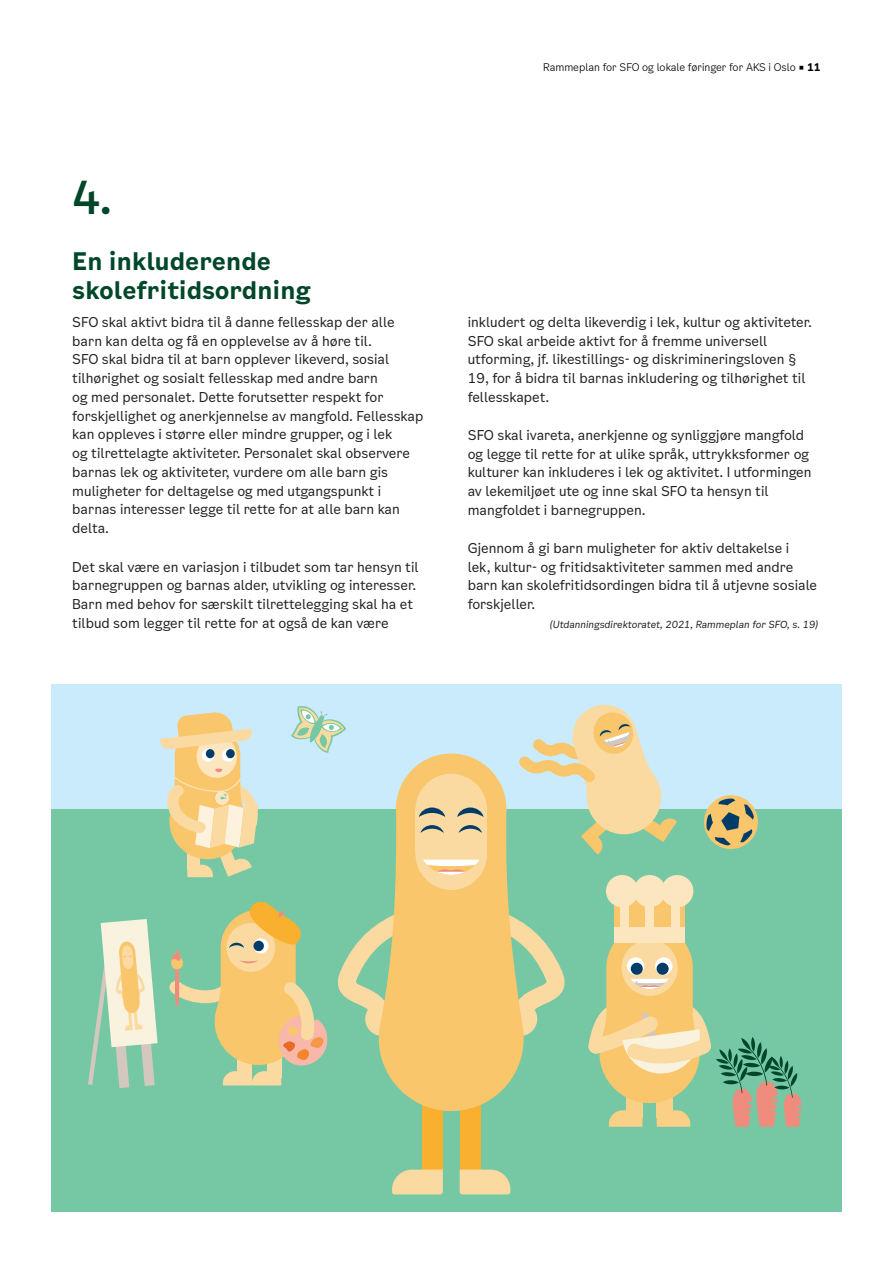
<style>
.page{position:relative;width:893px;height:1263px;background:#fff}
.page>*{position:absolute;margin:0;border:0;box-sizing:border-box;transform-origin:0 0}
.B-overskrift{font:500 45px "Oslo Sans";color:#00472a}
.B-overskrift-2{font:700 24px/28.8px "Oslo Sans";color:#00472a}
.B-overskrift-3{font:13.5px/18.8px "Oslo Sans";color:#231f20}
.t1{font:300 10.5px "Oslo Sans";color:#000}
.B-overskrift-4{font:italic 9.75px "Oslo Sans";color:#231f20}
.s1{font-weight:700}
</style>
<div class="page">
<div style="left:51px;top:685px;width:791px;height:136px;background:#caebfb"></div>
<div style="left:51px;top:809px;width:791px;height:403px;background:#76c8a4"></div>
<div style="left:422px;top:1096px;width:21px;height:77px;background:#f9b02f"></div>
<div style="left:460px;top:1096px;width:21px;height:77px;background:#f9b02f"></div>
<svg style="left:392px;top:1169px;width:51px;height:25px"></svg>
<svg style="left:460px;top:1169px;width:50px;height:25px"></svg>
<svg style="left:524px;top:923px;width:41px;height:113px"></svg>
<svg style="left:394px;top:753px;width:130px;height:359px;fill:#f9c66b"></svg>
<div style="left:396px;top:754px;width:110px;height:110px;background:#f9c66b;border-radius:50%"></div>
<div style="left:415px;top:809px;width:72px;height:45px;background:#fbdaa2"></div>
<div style="left:415px;top:774px;width:72px;height:71px;background:#fbdaa2;border-radius:50%"></div>
<div style="left:415px;top:818px;width:72px;height:72px;background:#fbdaa2;border-radius:50%"></div>
<svg style="left:420px;top:825px;width:24px;height:8px"></svg>
<svg style="left:459px;top:825px;width:23px;height:8px"></svg>
<svg style="left:423px;top:859px;width:57px;height:16px"></svg>
<svg style="left:419px;top:807px;width:26px;height:10px"></svg>
<svg style="left:457px;top:807px;width:26px;height:10px"></svg>
<div style="left:615px;top:895px;width:70px;height:47px;background:#f9c66b"></div>
<div style="left:620px;top:898px;width:9px;height:38px;background:#fce6bf"></div>
<div style="left:645px;top:898px;width:9px;height:38px;background:#fce6bf"></div>
<div style="left:671px;top:898px;width:8px;height:38px;background:#fce6bf"></div>
<div style="left:606px;top:875px;width:32px;height:32px;background:#fce6bf;border-radius:50%"></div>
<div style="left:634px;top:875px;width:32px;height:32px;background:#fce6bf;border-radius:50%"></div>
<div style="left:661px;top:875px;width:32px;height:32px;background:#fce6bf;border-radius:50%"></div>
<svg style="left:519px;top:705px;width:158px;height:149px"></svg>
<svg style="left:704px;top:795px;width:54px;height:54px"></svg>
<svg style="left:160px;top:712px;width:99px;height:165px"></svg>
<svg style="left:291px;top:706px;width:55px;height:47px"></svg>
<svg style="left:88px;top:919px;width:70px;height:169px"></svg>
<svg style="left:169px;top:902px;width:244px;height:183px"></svg>
<svg style="left:588px;top:924px;width:213px;height:203px"></svg>
<p class="B-overskrift" style="left:72px;top:167px;width:42px">4.</p>
<p class="B-overskrift-2" style="left:72px;top:247px;width:240px">En inkluderende skolefritidsordning</p>
<p class="B-overskrift-3" style="left:72px;top:313px;width:353px">SFO skal aktivt bidra til å danne fellesskap der alle barn kan delta og få en opplevelse av å høre til.<br>SFO skal bidra til at barn opplever likeverd, sosial tilhørighet og sosialt fellesskap med andre barn<br>og med personalet. Dette forutsetter respekt for forskjellighet og anerkjennelse av mangfold. Fellesskap kan oppleves i større eller mindre grupper, og i lek<br>og tilrettelagte aktiviteter. Personalet skal observere barnas lek og aktiviteter, vurdere om alle barn gis muligheter for deltagelse og med utgangspunkt i barnas interesser legge til rette for at alle barn kan delta.</p>
<p class="B-overskrift-3" style="left:72px;top:557px;width:348px">Det skal være en variasjon i tilbudet som tar hensyn til barnegruppen og barnas alder, utvikling og interesser.<br>Barn med behov for særskilt tilrettelegging skal ha et tilbud som legger til rette for at også de kan være</p>
<p class="t1" style="left:543px;top:60px;width:279px">Rammeplan for SFO og lokale føringer for AKS i Oslo <span class="s1">▪ 11</span></p>
<p class="B-overskrift-3" style="left:468px;top:312px;width:346px">inkludert og delta likeverdig i lek, kultur og aktiviteter.<br>SFO skal arbeide aktivt for å fremme universell utforming, jf. likestillings- og diskrimineringsloven § 19, for å bidra til barnas inkludering og tilhørighet til fellesskapet.</p>
<p class="B-overskrift-3" style="left:468px;top:425px;width:345px">SFO skal ivareta, anerkjenne og synliggjøre mangfold og legge til rette for at ulike språk, uttrykksformer og kulturer kan inkluderes i lek og aktivitet. I utformingen av lekemiljøet ute og inne skal SFO ta hensyn til mangfoldet i barnegruppen.</p>
<p class="B-overskrift-3" style="left:468px;top:538px;width:351px">Gjennom å gi barn muligheter for aktiv deltakelse i<br>lek, kultur- og fritidsaktiviteter sammen med andre barn kan skolefritidsordingen bidra til å utjevne sosiale forskjeller.</p>
<p class="B-overskrift-4" style="left:549px;top:618px;width:271px">(Utdanningsdirektoratet, 2021, Rammeplan for SFO, s. 19)</p>
</div>
